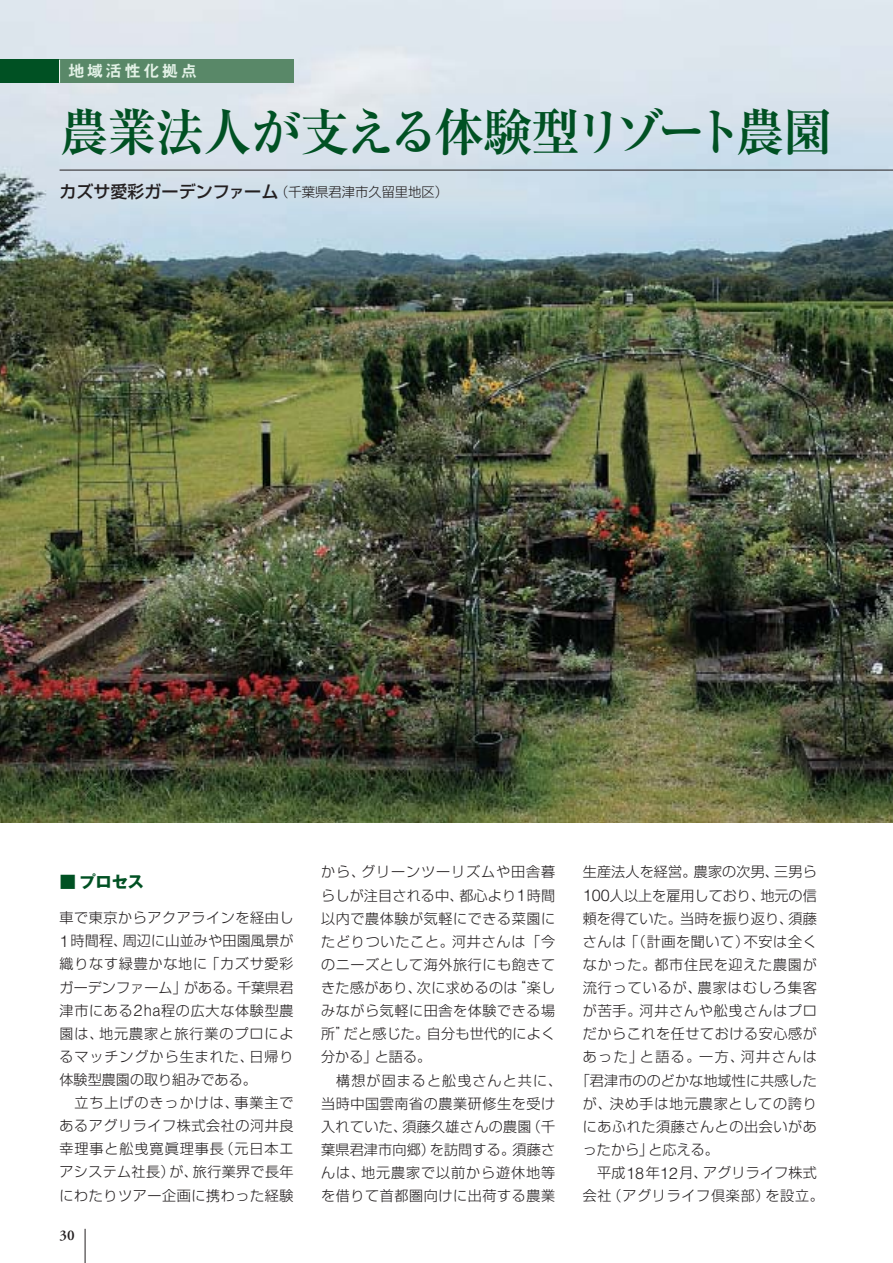
<style>
.page{position:relative;width:893px;height:1263px;background:#fff}
.page>*{position:absolute;margin:0;border:0;box-sizing:border-box;transform-origin:0 0}
.t1{font:700 51px "Ryumin";letter-spacing:-.045em;color:#005123;scale:.96 1}
.t2{font:16.5px "Midashi Go MB31";letter-spacing:.14em;color:#e3f2e7}
.t3{font:700 16.5px "Gothic MB101";color:#005123}
.t4{font:600 14.85px "Adobe Garamond";color:#231f20}
.t5{font:300 14.1px "Shin Go";letter-spacing:.04em;color:#231f20}
.t6{font:300 14.1px "Shin Go";letter-spacing:.065em;color:#231f20}
.t7{font:300 14.1px "Shin Go";letter-spacing:.01em;color:#231f20}
.t8{font:300 14.1px "Shin Go";letter-spacing:.005em;color:#231f20}
.t9{font:300 14.1px "Shin Go";color:#231f20}
.t10{font:300 14.1px "Shin Go";letter-spacing:.015em;color:#231f20}
.t11{font:300 14.1px "Shin Go";letter-spacing:.1em;color:#231f20}
.t12{font:300 14.1px "Shin Go";letter-spacing:.075em;color:#231f20}
.t13{font:300 13.35px "Shin Go";color:#231f20}
.s1{font-weight:500;font-size:16.95px}
.s2{font-weight:500;font-size:15.45px}
.s3{font-family:"Helvetica";font-size:16.2px}
</style>
<div class="page">
<img style="left:0;top:0;width:892px;height:823px">
<hr style="left:60px;top:170px;width:832px;height:1px;background:#231f20">
<hr style="left:85px;top:1229px;width:1px;height:34px;background:#231f20">
<div style="left:43px;top:60px;width:250px;height:23px;background:#598868"></div>
<div style="left:0;top:60px;width:60px;height:23px;background:#005123"></div>
<svg style="left:59px;top:60px;width:1px;height:23px"></svg>
<p class="t2" style="left:68px;top:65px;width:131px">地域活性化拠点</p>
<p class="t1" style="left:60px;top:114px;width:806px">農業法人が支える体験型リゾート農園</p>
<p class="t13" style="left:60px;top:186px;width:390px"><span class="s1">カズサ愛彩ガーデンフ</span><span class="s2">ァ</span><span class="s1">ーム</span>（千葉県君津市久留里地区）</p>
<p class="t3" style="left:60px;top:876px;width:86px">■ プロセス</p>
<p class="t5" style="left:60px;top:913px;width:235px">車で東京からアクアラインを経由し</p>
<p class="t7" style="left:60px;top:936px;width:235px"><span class="s3">1</span>時間程、周辺に山並みや田園風景が</p>
<p class="t5" style="left:60px;top:959px;width:235px">織りなす緑豊かな地に「カズサ愛彩</p>
<p class="t8" style="left:60px;top:982px;width:235px">ガーデンファーム」がある。千葉県君</p>
<p class="t5" style="left:60px;top:1005px;width:235px">津市にある<span class="s3">2ha</span>程の広大な体験型農</p>
<p class="t6" style="left:60px;top:1028px;width:235px">園は、地元農家と旅行業のプロによ</p>
<p class="t6" style="left:60px;top:1051px;width:235px">るマッチングから生まれた、日帰り</p>
<p class="t9" style="left:60px;top:1074px;width:199px">体験型農園の取り組みである。</p>
<p class="t6" style="left:75px;top:1098px;width:220px">立ち上げのきっかけは、事業主で</p>
<p class="t5" style="left:60px;top:1121px;width:235px">あるアグリライフ株式会社の河井良</p>
<p class="t6" style="left:60px;top:1144px;width:235px">幸理事と舩曵寛眞理事長（元日本エ</p>
<p class="t5" style="left:60px;top:1167px;width:235px">アシステム社長）が、旅行業界で長年</p>
<p class="t5" style="left:60px;top:1190px;width:235px">にわたりツアー企画に携わった経験</p>
<p class="t4" style="left:60px;top:1229px;width:17px">30</p>
<p class="t6" style="left:321px;top:867px;width:235px">から、グリーンツーリズムや田舎暮</p>
<p class="t7" style="left:321px;top:890px;width:235px">らしが注目される中、都心より<span class="s3">1</span>時間</p>
<p class="t5" style="left:321px;top:913px;width:235px">以内で農体験が気軽にできる菜園に</p>
<p class="t5" style="left:321px;top:936px;width:235px">たどりついたこと。河井さんは「今</p>
<p class="t5" style="left:321px;top:959px;width:235px">のニーズとして海外旅行にも飽きて</p>
<p class="t5" style="left:321px;top:982px;width:235px">きた感があり、次に求めるのは“楽し</p>
<p class="t5" style="left:321px;top:1006px;width:235px">みながら気軽に田舎を体験できる場</p>
<p class="t10" style="left:321px;top:1029px;width:235px">所”だと感じた。自分も世代的によく</p>
<p class="t5" style="left:321px;top:1052px;width:112px">分かる」と語る。</p>
<p class="t12" style="left:336px;top:1075px;width:227px">構想が固まると舩曵さんと共に、</p>
<p class="t5" style="left:321px;top:1098px;width:235px">当時中国雲南省の農業研修生を受け</p>
<p class="t5" style="left:321px;top:1121px;width:235px">入れていた、須藤久雄さんの農園（千</p>
<p class="t7" style="left:321px;top:1144px;width:235px">葉県君津市向郷）を訪問する。須藤さ</p>
<p class="t6" style="left:321px;top:1167px;width:235px">んは、地元農家で以前から遊休地等</p>
<p class="t5" style="left:321px;top:1190px;width:235px">を借りて首都圏向けに出荷する農業</p>
<p class="t7" style="left:583px;top:867px;width:235px">生産法人を経営。農家の次男、三男ら</p>
<p class="t9" style="left:583px;top:890px;width:235px"><span class="s3">100</span>人以上を雇用しており、地元の信</p>
<p class="t8" style="left:583px;top:913px;width:235px">頼を得ていた。当時を振り返り、須藤</p>
<p class="t5" style="left:583px;top:936px;width:235px">さんは「（計画を聞いて）不安は全く</p>
<p class="t5" style="left:583px;top:959px;width:235px">なかった。都市住民を迎えた農園が</p>
<p class="t6" style="left:583px;top:982px;width:235px">流行っているが、農家はむしろ集客</p>
<p class="t5" style="left:583px;top:1006px;width:235px">が苦手。河井さんや舩曵さんはプロ</p>
<p class="t5" style="left:583px;top:1029px;width:235px">だからこれを任せておける安心感が</p>
<p class="t11" style="left:583px;top:1052px;width:235px">あった」と語る。一方、河井さんは</p>
<p class="t8" style="left:575px;top:1075px;width:242px">「君津市ののどかな地域性に共感した</p>
<p class="t5" style="left:583px;top:1098px;width:235px">が、決め手は地元農家としての誇り</p>
<p class="t5" style="left:583px;top:1121px;width:235px">にあふれた須藤さんとの出会いがあ</p>
<p class="t9" style="left:583px;top:1144px;width:138px">ったから」と応える。</p>
<p class="t7" style="left:597px;top:1167px;width:221px">平成<span class="s3">18</span>年<span class="s3">12</span>月、アグリライフ株式</p>
<p class="t5" style="left:583px;top:1191px;width:242px">会社（アグリライフ倶楽部）を設立。</p>
</div>
